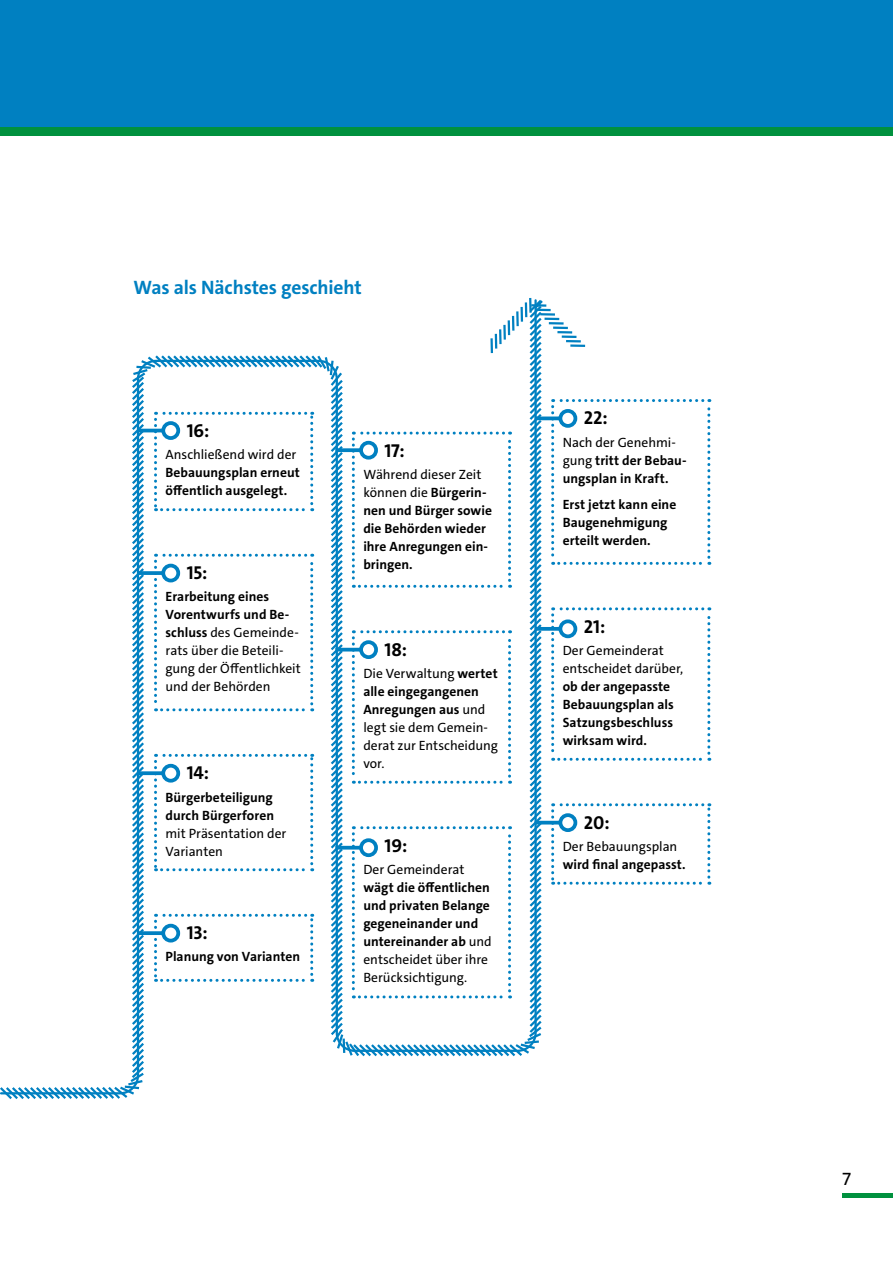
<style>
.page{position:relative;width:893px;height:1263px;background:#fff}
.page>*{position:absolute;margin:0;border:0;box-sizing:border-box;transform-origin:0 0}
.t1{font:700 19.5px "The Sans";letter-spacing:-.01em;color:#0080c1}
.t2{font:700 18.75px "The Sans";letter-spacing:-.005em;color:#000}
.t3{font:18px "The Sans Expert";color:#000}
.t4{font:700 13.5px/18px "The Sans";letter-spacing:.005em;color:#000}
.t5{font:13.5px/18px "The Sans";color:#000}
.s1{font-weight:700}
.s2{font-weight:400}
</style>
<div class="page">
<div style="left:0;top:0;width:893px;height:128px;background:#0080c1"></div>
<div style="left:0;top:128px;width:893px;height:8px;background:#00913e"></div>
<svg style="left:0;top:355px;width:544px;height:744px"></svg>
<svg style="left:490px;top:298px;width:96px;height:57px"></svg>
<svg style="left:154px;top:914px;width:159px;height:68px"></svg>
<svg style="left:138px;top:931px;width:23px;height:4px"></svg>
<div style="left:161px;top:924px;width:19px;height:18px;border:4px solid #0080c1;border-radius:50%"></div>
<svg style="left:154px;top:754px;width:159px;height:117px"></svg>
<svg style="left:138px;top:771px;width:23px;height:4px"></svg>
<div style="left:161px;top:764px;width:19px;height:18px;border:4px solid #0080c1;border-radius:50%"></div>
<svg style="left:154px;top:554px;width:159px;height:157px"></svg>
<svg style="left:138px;top:571px;width:23px;height:4px"></svg>
<div style="left:161px;top:564px;width:19px;height:18px;border:4px solid #0080c1;border-radius:50%"></div>
<svg style="left:551px;top:803px;width:159px;height:82px"></svg>
<hr style="left:535px;top:821px;width:25px;height:3px;background:#0080c1">
<div style="left:558px;top:813px;width:19px;height:19px;border:4px solid #0080c1;border-radius:50%"></div>
<svg style="left:551px;top:607px;width:159px;height:154px"></svg>
<svg style="left:535px;top:627px;width:23px;height:4px"></svg>
<div style="left:558px;top:619px;width:19px;height:19px;border:4px solid #0080c1;border-radius:50%"></div>
<svg style="left:551px;top:399px;width:159px;height:166px"></svg>
<svg style="left:535px;top:416px;width:23px;height:4px"></svg>
<div style="left:558px;top:409px;width:19px;height:19px;border:4px solid #0080c1;border-radius:50%"></div>
<svg style="left:352px;top:826px;width:159px;height:172px"></svg>
<hr style="left:335px;top:846px;width:26px;height:3px;background:#0080c1">
<div style="left:359px;top:838px;width:19px;height:19px;border:4px solid #0080c1;border-radius:50%"></div>
<svg style="left:352px;top:630px;width:159px;height:154px"></svg>
<hr style="left:335px;top:648px;width:26px;height:3px;background:#0080c1">
<div style="left:359px;top:640px;width:19px;height:19px;border:4px solid #0080c1;border-radius:50%"></div>
<svg style="left:352px;top:432px;width:159px;height:156px"></svg>
<svg style="left:335px;top:448px;width:24px;height:4px"></svg>
<div style="left:359px;top:441px;width:19px;height:19px;border:4px solid #0080c1;border-radius:50%"></div>
<svg style="left:154px;top:412px;width:159px;height:99px"></svg>
<hr style="left:138px;top:429px;width:25px;height:3px;background:#0080c1">
<div style="left:161px;top:421px;width:19px;height:19px;border:4px solid #0080c1;border-radius:50%"></div>
<div style="left:842px;top:1193px;width:51px;height:5px;background:#00913e"></div>
<h1 class="t1" style="left:133px;top:275px;width:230px">Was als Nächstes geschieht</h1>
<h2 class="t2" style="left:187px;top:419px;width:24px">16:</h2>
<p class="t5" style="left:166px;top:446px;width:132px">Anschließend wird der</p>
<p class="t4" style="left:166px;top:464px;width:136px">Bebauungsplan erneut öffentlich ausgelegt.</p>
<h2 class="t2" style="left:187px;top:561px;width:22px">15:</h2>
<p class="t5" style="left:166px;top:588px;width:137px"><span class="s1">Erarbeitung eines<br>Vorentwurfs und Be&shy;schluss</span> des Gemeinde&shy;rats über die Beteili&shy;gung der Öffentlichkeit und der Behörden</p>
<h2 class="t2" style="left:187px;top:761px;width:24px">14:</h2>
<p class="t4" style="left:166px;top:788px;width:110px">Bürgerbeteiligung durch Bürgerforen</p>
<p class="t5" style="left:166px;top:824px;width:122px">mit Präsentation der<br>Varianten</p>
<h2 class="t2" style="left:187px;top:921px;width:22px">13:</h2>
<p class="t4" style="left:166px;top:948px;width:136px">Planung von Varianten</p>
<h2 class="t2" style="left:385px;top:439px;width:22px">17:</h2>
<p class="t4" style="left:363px;top:466px;width:130px"><span class="s2">Während dieser Zeit können die</span> Bürgerin&shy;nen und Bürger sowie die Behörden wieder ihre Anregungen ein&shy;bringen.</p>
<h2 class="t2" style="left:385px;top:637px;width:24px">18:</h2>
<p class="t5" style="left:363px;top:664px;width:136px">Die Verwaltung <span class="s1">wertet alle eingegangenen<br>Anregungen aus</span> und legt sie dem Gemein&shy;derat zur Entscheidung vor.</p>
<h2 class="t2" style="left:385px;top:833px;width:24px">19:</h2>
<p class="t5" style="left:363px;top:860px;width:103px">Der Gemeinderat</p>
<p class="t4" style="left:363px;top:878px;width:130px">wägt die öffentlichen und privaten Belange gegeneinander und untereinander ab <span class="s2">und entscheidet über ihre<br>Berücksichtigung.</span></p>
<h2 class="t2" style="left:584px;top:406px;width:25px">22:</h2>
<p class="t4" style="left:563px;top:433px;width:125px"><span class="s2">Nach der Genehmi&shy;gung</span> tritt der Bebau&shy;ungsplan in Kraft.</p>
<p class="t4" style="left:563px;top:496px;width:115px">Erst jetzt kann eine<br>Baugenehmigung erteilt werden.</p>
<h2 class="t2" style="left:584px;top:614px;width:23px">21:</h2>
<p class="t5" style="left:563px;top:641px;width:122px">Der Gemeinderat entscheidet darüber,</p>
<p class="t4" style="left:563px;top:677px;width:113px">ob der angepasste<br>Bebauungsplan als<br>Satzungsbeschluss wirksam wird.</p>
<h2 class="t2" style="left:584px;top:810px;width:27px">20:</h2>
<p class="t5" style="left:563px;top:837px;width:116px">Der Bebauungsplan</p>
<p class="t4" style="left:563px;top:855px;width:124px">wird final angepasst.</p>
<h3 class="t3" style="left:842px;top:1167px;width:11px">7</h3>
</div>
